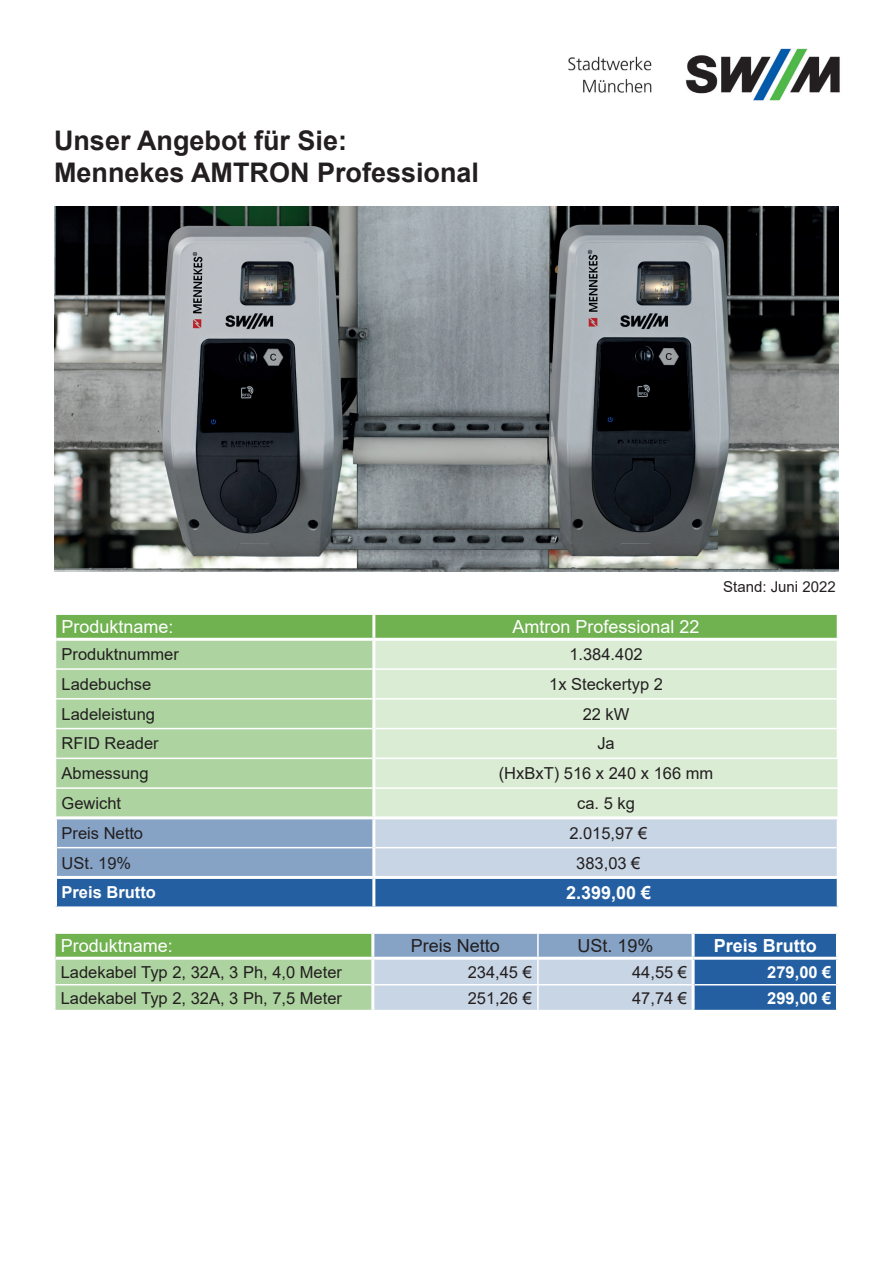
<style>
.page{position:relative;width:893px;height:1263px;background:#fff}
.page>*{position:absolute;margin:0;border:0;box-sizing:border-box;transform-origin:0 0}
.t1{font:700 27px/32.4px "Arial";color:#231f20}
.t2{font:18px "Arial";color:#fff}
.t3{font:700 18px "Arial";color:#fff}
.t4{font:18px "Arial";color:#231f20}
.t5{font:16.5px "Arial";color:#231f20}
.t6{font:700 16.5px "Arial";color:#fff}
.t7{font:15px "Arial";color:#231f20}
</style>
<div class="page">
<img style="left:54px;top:206px;width:785px;height:366px">
<img style="left:568px;top:48px;width:272px;height:53px">
<svg style="left:55px;top:614px;width:783px;height:293px;background:#adccba"></svg>
<hr style="left:55px;top:668px;width:317px;height:2px;background:#fff">
<hr style="left:375px;top:668px;width:462px;height:2px;background:#fff">
<hr style="left:56px;top:638px;width:318px;height:3px;background:#fff">
<hr style="left:374px;top:638px;width:466px;height:3px;background:#fff">
<hr style="left:372px;top:615px;width:3px;height:23px;background:#fff">
<hr style="left:372px;top:641px;width:3px;height:28px;background:#fff">
<hr style="left:372px;top:669px;width:3px;height:30px;background:#fff">
<hr style="left:372px;top:699px;width:3px;height:29px;background:#fff">
<hr style="left:372px;top:728px;width:3px;height:30px;background:#fff">
<hr style="left:372px;top:758px;width:3px;height:30px;background:#fff">
<hr style="left:372px;top:788px;width:3px;height:28px;background:#fff">
<hr style="left:837px;top:615px;width:3px;height:23px;background:#fff">
<hr style="left:837px;top:641px;width:3px;height:28px;background:#fff">
<hr style="left:837px;top:669px;width:3px;height:30px;background:#fff">
<hr style="left:837px;top:699px;width:3px;height:29px;background:#fff">
<hr style="left:837px;top:728px;width:3px;height:30px;background:#fff">
<hr style="left:837px;top:819px;width:3px;height:29px;background:#fff">
<hr style="left:837px;top:848px;width:3px;height:28px;background:#fff">
<hr style="left:837px;top:879px;width:3px;height:27px;background:#fff">
<hr style="left:54px;top:876px;width:320px;height:3px;background:#fff">
<hr style="left:374px;top:876px;width:466px;height:3px;background:#fff">
<hr style="left:54px;top:819px;width:3px;height:29px;background:#fff">
<hr style="left:372px;top:819px;width:3px;height:29px;background:#fff">
<hr style="left:54px;top:848px;width:3px;height:28px;background:#fff">
<hr style="left:372px;top:848px;width:3px;height:28px;background:#fff">
<hr style="left:54px;top:879px;width:3px;height:27px;background:#fff">
<hr style="left:372px;top:879px;width:3px;height:27px;background:#fff">
<hr style="left:54px;top:816px;width:320px;height:3px;background:#fff">
<hr style="left:374px;top:816px;width:466px;height:3px;background:#fff">
<svg style="left:56px;top:934px;width:780px;height:76px;background:#90b4af"></svg>
<hr style="left:537px;top:960px;width:2px;height:24px;background:#fff">
<hr style="left:54px;top:984px;width:317px;height:1px;background:#fff">
<hr style="left:374px;top:984px;width:164px;height:1px;background:#fff">
<hr style="left:538px;top:984px;width:154px;height:1px;background:#fff">
<hr style="left:537px;top:985px;width:2px;height:25px;background:#fff">
<hr style="left:695px;top:984px;width:141px;height:1px;background:#fff">
<hr style="left:537px;top:934px;width:2px;height:23px;background:#fff">
<hr style="left:56px;top:957px;width:317px;height:3px;background:#fff">
<hr style="left:373px;top:957px;width:165px;height:3px;background:#fff">
<hr style="left:538px;top:957px;width:155px;height:3px;background:#fff">
<hr style="left:693px;top:957px;width:146px;height:3px;background:#fff">
<hr style="left:371px;top:934px;width:3px;height:23px;background:#fff">
<hr style="left:371px;top:960px;width:3px;height:25px;background:#fff">
<hr style="left:371px;top:985px;width:3px;height:25px;background:#fff">
<hr style="left:692px;top:934px;width:3px;height:23px;background:#fff">
<hr style="left:692px;top:960px;width:3px;height:25px;background:#fff">
<hr style="left:692px;top:985px;width:3px;height:25px;background:#fff">
<h1 class="t1" style="left:54px;top:124px;width:427px">Unser Angebot für Sie:<br>Mennekes AMTRON Professional</h1>
<p class="t7" style="left:723px;top:577px;width:114px">Stand: Juni 2022</p>
<p class="t2" style="left:62px;top:614px;width:114px">Produktname:</p>
<p class="t2" style="left:512px;top:614px;width:189px">Amtron Professional 22</p>
<p class="t5" style="left:62px;top:643px;width:119px">Produktnummer</p>
<p class="t5" style="left:569px;top:643px;width:75px">1.384.402</p>
<p class="t5" style="left:62px;top:673px;width:91px">Ladebuchse</p>
<p class="t5" style="left:549px;top:673px;width:115px">1x Steckertyp 2</p>
<p class="t5" style="left:62px;top:702px;width:95px">Ladeleistung</p>
<p class="t5" style="left:583px;top:702px;width:48px">22 kW</p>
<p class="t5" style="left:62px;top:732px;width:99px">RFID Reader</p>
<p class="t5" style="left:597px;top:732px;width:19px">Ja</p>
<p class="t5" style="left:62px;top:762px;width:89px">Abmessung</p>
<p class="t5" style="left:499px;top:762px;width:216px">(HxBxT) 516 x 240 x 166 mm</p>
<p class="t5" style="left:62px;top:792px;width:61px">Gewicht</p>
<p class="t5" style="left:577px;top:792px;width:59px">ca. 5 kg</p>
<p class="t5" style="left:62px;top:822px;width:83px">Preis Netto</p>
<p class="t5" style="left:569px;top:822px;width:79px">2.015,97 €</p>
<p class="t5" style="left:62px;top:851px;width:71px">USt. 19%</p>
<p class="t5" style="left:576px;top:851px;width:66px">383,03 €</p>
<p class="t6" style="left:62px;top:881px;width:96px">Preis Brutto</p>
<p class="t3" style="left:566px;top:880px;width:87px">2.399,00 €</p>
<p class="t2" style="left:61px;top:933px;width:114px">Produktname:</p>
<p class="t4" style="left:411px;top:933px;width:91px">Preis Netto</p>
<p class="t4" style="left:577px;top:933px;width:78px">USt. 19%</p>
<p class="t3" style="left:714px;top:933px;width:105px">Preis Brutto</p>
<p class="t5" style="left:61px;top:961px;width:283px">Ladekabel Typ 2, 32A, 3 Ph, 4,0 Meter</p>
<p class="t5" style="left:468px;top:961px;width:66px">234,45 €</p>
<p class="t5" style="left:632px;top:961px;width:57px">44,55 €</p>
<p class="t6" style="left:767px;top:960px;width:66px">279,00 €</p>
<p class="t5" style="left:61px;top:986px;width:283px">Ladekabel Typ 2, 32A, 3 Ph, 7,5 Meter</p>
<p class="t5" style="left:468px;top:986px;width:66px">251,26 €</p>
<p class="t5" style="left:632px;top:986px;width:57px">47,74 €</p>
<p class="t6" style="left:767px;top:986px;width:66px">299,00 €</p>
</div>
